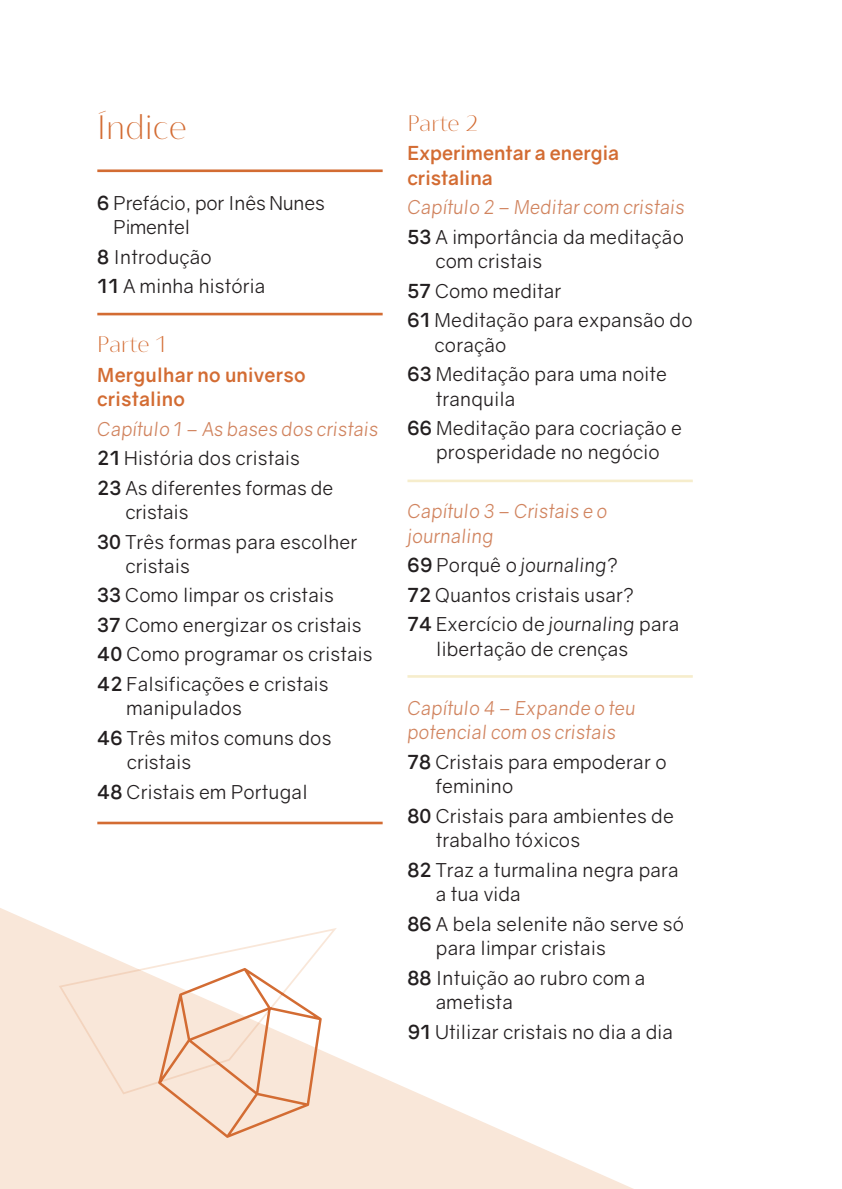
<style>
.page{position:relative;width:842px;height:1189px;background:#fff}
.page>*{position:absolute;margin:0;border:0;box-sizing:border-box;transform-origin:0 0}
.t1{font:100 31.5px "Bw Vivant";letter-spacing:.01em;color:#d36c33}
.t2{font:100 21px "Bw Vivant";letter-spacing:.005em;color:#d36c33}
.t3{font:19.25px/29.4px "Gravity";letter-spacing:.01em;color:#231f20}
.t4{font:italic 19.25px/24.5px "Gravity";letter-spacing:.01em;color:#d1845f}
.t5{font:700 19.25px/24.5px "Gravity";color:#d36c33}
.t6{font:19.25px/24.5px "Gravity";letter-spacing:-.01em;color:#231f20}
.s1{font-weight:700}
.s2{font-style:italic;color:#d1845f}
.s3{font-weight:700;font-style:normal;color:#231f20}
.s4{font-style:normal;color:#231f20}
.s5{font-style:italic}
</style>
<div class="page">
<svg style="left:0;top:908px;width:631px;height:280px"></svg>
<hr style="left:97px;top:313px;width:286px;height:2px;background:#d36c33">
<hr style="left:97px;top:821px;width:286px;height:3px;background:#d36c33">
<hr style="left:97px;top:169px;width:286px;height:3px;background:#d36c33">
<hr style="left:407px;top:479px;width:286px;height:3px;background:#f6edcc">
<hr style="left:407px;top:675px;width:286px;height:2px;background:#f6edcc">
<svg style="left:59px;top:927px;width:278px;height:210px"></svg>
<h1 class="t1" style="left:97px;top:108px;width:91px">Índice</h1>
<p class="t6" style="left:114px;top:190px;width:213px;text-indent:-16px"><span class="s1">6</span> Prefácio, por Inês Nunes<br>Pimentel</p>
<p class="t3" style="left:97px;top:242px;width:170px"><span class="s1">8</span> Introdução<br><span class="s1">11</span> A minha história</p>
<p class="t2" style="left:97px;top:331px;width:70px">Parte 1</p>
<p class="t5" style="left:97px;top:362px;width:210px">Mergulhar no universo cristalino</p>
<p class="t3" style="left:97px;top:414px;width:282px"><span class="s2">Capítulo 1 – As bases dos cristais<br></span><span class="s1">21</span> História dos cristais<br><span class="s1">23</span> As diferentes formas de</p>
<p class="t3" style="left:97px;top:497px;width:262px;text-indent:28px">cristais<br><span class="s1">30</span> Três formas para escolher</p>
<p class="t3" style="left:97px;top:551px;width:277px;text-indent:28px">cristais<br><span class="s1">33</span> Como limpar os cristais<br><span class="s1">37</span> Como energizar os cristais<br><span class="s1">40</span> Como programar os cristais<br><span class="s1">42</span> Falsificações e cristais</p>
<p class="t3" style="left:97px;top:693px;width:236px;text-indent:29px">manipulados<br><span class="s1">46</span> Três mitos comuns dos</p>
<p class="t3" style="left:97px;top:747px;width:212px;text-indent:29px">cristais<br><span class="s1">48</span> Cristais em Portugal</p>
<p class="t2" style="left:407px;top:110px;width:72px">Parte 2</p>
<p class="t5" style="left:407px;top:141px;width:213px">Experimentar a energia cristalina</p>
<p class="t4" style="left:407px;top:192px;width:279px;line-height:29.4px">Capítulo 2 – Meditar com cristais<br><span class="s3">53</span> <span class="s4">A importância da meditação</span></p>
<p class="t3" style="left:407px;top:246px;width:287px;text-indent:28px">com cristais<br><span class="s1">57</span> Como meditar<br><span class="s1">61</span> Meditação para expansão do</p>
<p class="t3" style="left:407px;top:330px;width:261px;text-indent:27px">coração<br><span class="s1">63</span> Meditação para uma noite</p>
<p class="t3" style="left:407px;top:384px;width:276px;text-indent:28px">tranquila<br><span class="s1">66</span> Meditação para cocriação e</p>
<p class="t3" style="left:436px;top:438px;width:225px">prosperidade no negócio</p>
<p class="t4" style="left:407px;top:499px;width:202px">Capítulo 3 – Cristais e o journaling</p>
<p class="t3" style="left:407px;top:551px;width:273px"><span class="s1">69</span> Porquê o <span class="s5">journaling</span>?<br><span class="s1">72</span> Quantos cristais usar?<br><span class="s1">74</span> Exercício de <span class="s5">journaling</span> para</p>
<p class="t3" style="left:436px;top:634px;width:194px">libertação de crenças</p>
<p class="t4" style="left:407px;top:695px;width:230px">Capítulo 4 – Expande o teu potencial com os cristais</p>
<p class="t3" style="left:435px;top:749px;width:233px;line-height:24.5px;text-indent:-28px"><span class="s1">78</span> Cristais para empoderar o feminino</p>
<p class="t3" style="left:436px;top:803px;width:240px;line-height:24.5px;text-indent:-28px"><span class="s1">80</span> Cristais para ambientes de trabalho tóxicos</p>
<p class="t3" style="left:436px;top:857px;width:245px;line-height:24.5px;text-indent:-28px"><span class="s1">82</span> Traz a turmalina negra para a tua vida</p>
<p class="t3" style="left:436px;top:911px;width:250px;line-height:24.5px;text-indent:-28px"><span class="s1">86</span> A bela selenite não serve só para limpar cristais</p>
<p class="t3" style="left:436px;top:965px;width:211px;line-height:24.5px;text-indent:-28px"><span class="s1">88</span> Intuição ao rubro com a ametista</p>
<p class="t3" style="left:407px;top:1017px;width:267px"><span class="s1">91</span> Utilizar cristais no dia a dia</p>
</div>
